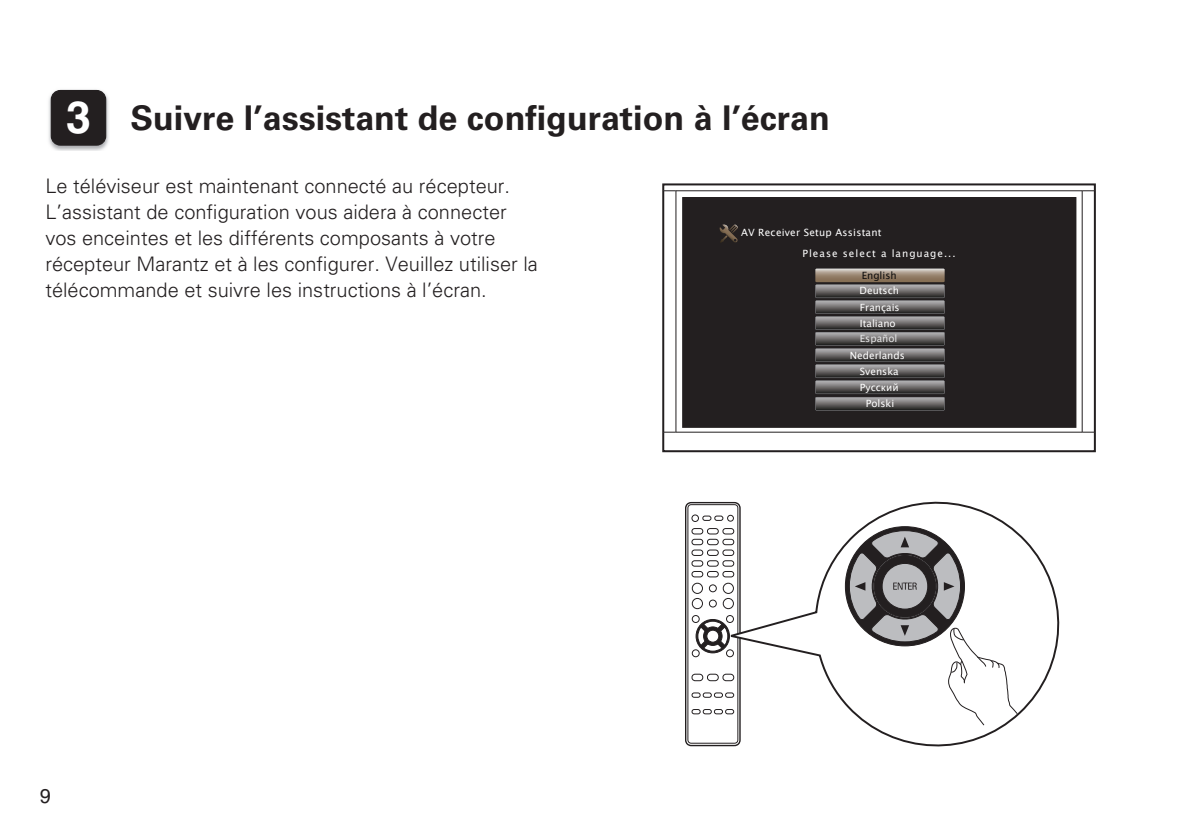
<style>
.page{position:relative;width:1191px;height:840px;background:#fff}
.page>*{position:absolute;margin:0;border:0;box-sizing:border-box;transform-origin:0 0}
.t1{font:700 34px "Univers LT Std";color:#231f20}
.t2{font:300 20px/26px "Univers LT Std";color:#231f20}
.t3{font:20px "Helvetica LT Std";color:#231f20}
.t4{font:10px/16.6px "Lucida Sans Unicode";color:#fff}
.t5{font:10px/21px "Lucida Sans Unicode";letter-spacing:.02em;color:#fff}
.t6{font:10px "Lucida Sans Unicode";color:#0e0d0d}
.t7{font:10px "Lucida Sans Unicode";color:#e4e4e5}
.s1{font-family:"Helvetica LT Std";font-size:44.8px;color:#fff}
</style>
<div class="page">
<img style="left:48px;top:89px;width:61px;height:62px">
<div style="left:51px;top:90px;width:55px;height:55px;background:#231f20;border-radius:9px"></div>
<div style="left:51px;top:90px;width:55px;height:56px;border:1px solid #231f20;border-radius:9px"></div>
<div style="left:662px;top:183px;width:433px;height:269px;border:2px solid #231f20"></div>
<hr style="left:663px;top:190px;width:431px;height:1px;background:#231f20">
<hr style="left:663px;top:431px;width:431px;height:1px;background:#231f20">
<hr style="left:675px;top:191px;width:1px;height:241px;background:#231f20">
<hr style="left:1081px;top:191px;width:1px;height:241px;background:#231f20">
<div style="left:683px;top:198px;width:392px;height:229px;background:#231f20"></div>
<svg style="left:815px;top:268px;width:129px;height:142px"></svg>
<svg style="left:719px;top:224px;width:19px;height:19px"></svg>
<svg style="left:723px;top:501px;width:337px;height:246px"></svg>
<svg style="left:844px;top:525px;width:174px;height:200px"></svg>
<svg style="left:685px;top:501px;width:56px;height:245px"></svg>
<h1 class="t1" style="left:66px;top:98px;width:765px"><span class="s1">3</span> Suivre l’assistant de configuration à l’écran</h1>
<p class="t2" style="left:45px;top:172px;width:494px">Le téléviseur est maintenant connecté au récepteur.<br>L’assistant de configuration vous aidera à connecter vos enceintes et les différents composants à votre récepteur Marantz et à les configurer. Veuillez utiliser la télécommande et suivre les instructions à l’écran.</p>
<p class="t3" style="left:40px;top:784px;width:13px">9</p>
<p class="t5" style="left:802px;top:222px;width:155px;text-indent:-61px">AV Receiver Setup Assistant<br>Please select a language...</p>
<p class="t4" style="left:859px;top:282px;width:42px">Deutsch<br>Français</p>
<p class="t6" style="left:861px;top:267px;width:36px">English</p>
<p class="t4" style="left:860px;top:315px;width:37px">Italiano</p>
<p class="t7" style="left:860px;top:331px;width:39px">Español</p>
<p class="t4" style="left:850px;top:347px;width:56px">Nederlands</p>
<p class="t4" style="left:860px;top:363px;width:40px">Svenska</p>
<p class="t4" style="left:860px;top:379px;width:40px">Pусский</p>
<p class="t4" style="left:866px;top:395px;width:30px">Polski</p>
</div>
